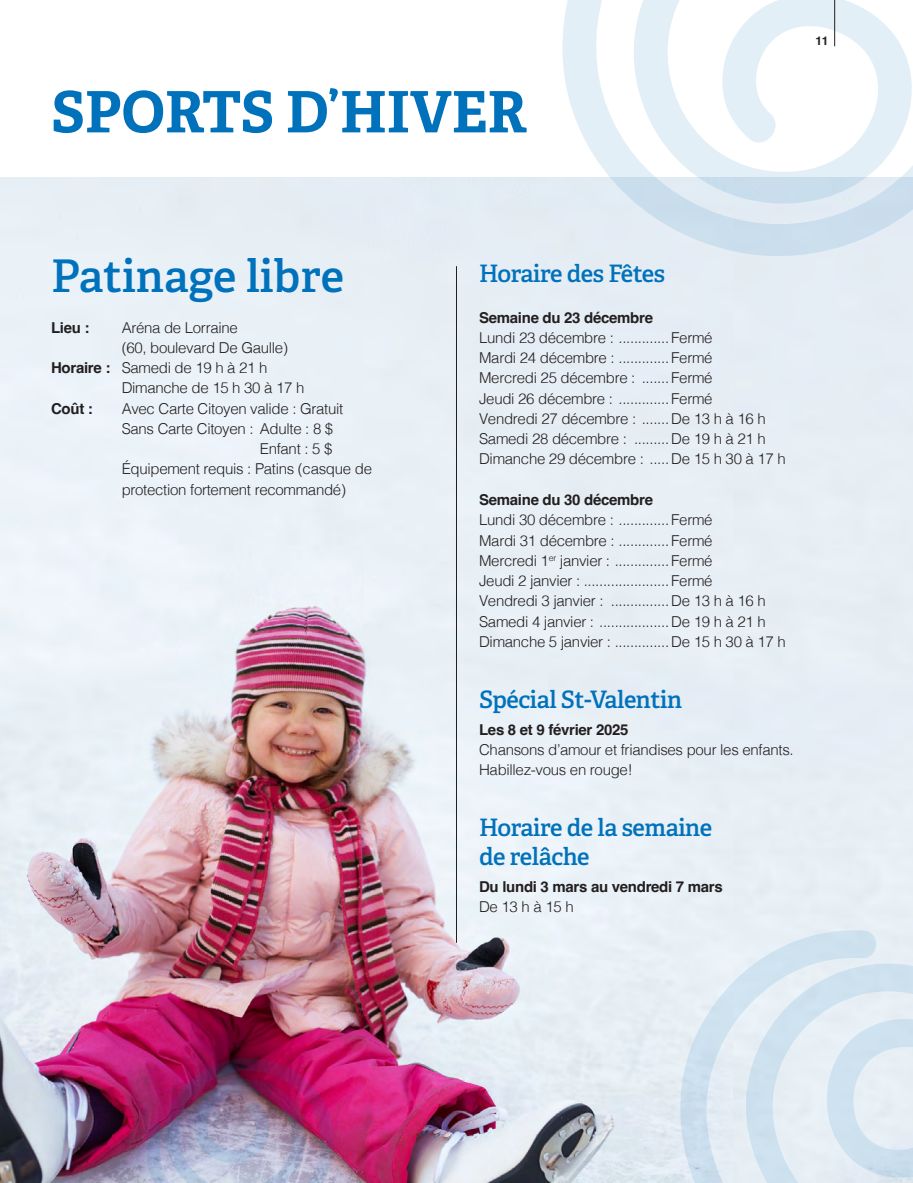
<style>
.page{position:relative;width:913px;height:1183px;background:#fff}
.page>*{position:absolute;margin:0;border:0;box-sizing:border-box;transform-origin:0 0}
.grand_titre_de_page{font:700 57px "Adelle PE";color:#0071bb}
.Sous-titre-print2023{font:600 45px "Adelle";color:#0071bb}
.PAR_-_Texte_courant-10-2020{font:600 24px "Adelle";letter-spacing:-.02em;color:#0071bb}
.PAR_-_Texte_courant-10-2020-2{font:300 15px/20.2px "Helvetica";letter-spacing:-.02em;color:#231f20}
.PAR_-_Texte_courant-10-2020-3{font:700 15px "Helvetica";letter-spacing:-.02em;color:#231f20}
.t1{font:700 12px "Helvetica";color:#231f20}
.s1{font-weight:700}
</style>
<div class="page">
<img style="left:0;top:177px;width:912px;height:1005px">
<svg style="left:559px;top:0;width:353px;height:270px;fill:#e4eff7"></svg>
<svg style="left:664px;top:925px;width:248px;height:257px;background:#dde9f2"></svg>
<img style="left:140px;top:1054px;width:197px;height:128px">
<hr style="left:834px;top:0;width:1px;height:46px;background:#231f20">
<hr style="left:456px;top:266px;width:1px;height:676px;background:#231f20">
<p class="grand_titre_de_page" style="left:51px;top:71px;width:477px">SPORTS D’HIVER</p>
<p class="t1" style="left:815px;top:33px;width:14px">11</p>
<p class="Sous-titre-print2023" style="left:51px;top:248px;width:294px">Patinage libre</p>
<p class="PAR_-_Texte_courant-10-2020-3" style="left:51px;top:318px;width:40px">Lieu :</p>
<p class="PAR_-_Texte_courant-10-2020-2" style="left:122px;top:316px;width:168px">Aréna de Lorraine<br>(60, boulevard De Gaulle)</p>
<p class="PAR_-_Texte_courant-10-2020-2" style="left:51px;top:356px;width:218px"><span class="s1">Horaire :</span> Samedi de 19 h à 21 h</p>
<p class="PAR_-_Texte_courant-10-2020-2" style="left:122px;top:377px;width:184px">Dimanche de 15 h 30 à 17 h</p>
<p class="PAR_-_Texte_courant-10-2020-3" style="left:51px;top:399px;width:43px">Coût :</p>
<p class="PAR_-_Texte_courant-10-2020-2" style="left:122px;top:397px;width:223px">Avec Carte Citoyen valide : Gratuit</p>
<p class="PAR_-_Texte_courant-10-2020-2" style="left:122px;top:417px;width:213px">Sans Carte Citoyen : Adulte : 8 $</p>
<p class="PAR_-_Texte_courant-10-2020-2" style="left:122px;top:437px;width:252px;text-indent:138px">Enfant : 5 $<br>Équipement requis : Patins (casque de protection fortement recommandé)</p>
<p class="PAR_-_Texte_courant-10-2020" style="left:479px;top:258px;width:187px">Horaire des Fêtes</p>
<p class="PAR_-_Texte_courant-10-2020-3" style="left:479px;top:308px;width:175px">Semaine du 23 décembre</p>
<p class="PAR_-_Texte_courant-10-2020-2" style="left:479px;top:326px;width:235px">Lundi 23 décembre : ............. Fermé</p>
<p class="PAR_-_Texte_courant-10-2020-2" style="left:479px;top:346px;width:235px">Mardi 24 décembre : ............. Fermé</p>
<p class="PAR_-_Texte_courant-10-2020-2" style="left:479px;top:367px;width:235px">Mercredi 25 décembre : ....... Fermé</p>
<p class="PAR_-_Texte_courant-10-2020-2" style="left:479px;top:387px;width:235px">Jeudi 26 décembre : ............. Fermé</p>
<p class="PAR_-_Texte_courant-10-2020-2" style="left:479px;top:407px;width:288px">Vendredi 27 décembre : ....... De 13 h à 16 h</p>
<p class="PAR_-_Texte_courant-10-2020-2" style="left:479px;top:427px;width:288px">Samedi 28 décembre : ......... De 19 h à 21 h</p>
<p class="PAR_-_Texte_courant-10-2020-2" style="left:479px;top:448px;width:308px">Dimanche 29 décembre : ..... De 15 h 30 à 17 h</p>
<p class="PAR_-_Texte_courant-10-2020-3" style="left:479px;top:490px;width:175px">Semaine du 30 décembre</p>
<p class="PAR_-_Texte_courant-10-2020-2" style="left:479px;top:508px;width:235px">Lundi 30 décembre : ............. Fermé</p>
<p class="PAR_-_Texte_courant-10-2020-2" style="left:479px;top:529px;width:235px">Mardi 31 décembre : ............. Fermé</p>
<p class="PAR_-_Texte_courant-10-2020-2" style="left:479px;top:549px;width:235px">Mercredi 1<sup>er</sup> janvier : .............. Fermé</p>
<p class="PAR_-_Texte_courant-10-2020-2" style="left:479px;top:569px;width:235px">Jeudi 2 janvier : ...................... Fermé</p>
<p class="PAR_-_Texte_courant-10-2020-2" style="left:479px;top:589px;width:288px">Vendredi 3 janvier : ............... De 13 h à 16 h</p>
<p class="PAR_-_Texte_courant-10-2020-2" style="left:479px;top:610px;width:288px">Samedi 4 janvier : .................. De 19 h à 21 h</p>
<p class="PAR_-_Texte_courant-10-2020-2" style="left:479px;top:630px;width:308px">Dimanche 5 janvier : .............. De 15 h 30 à 17 h</p>
<p class="PAR_-_Texte_courant-10-2020" style="left:479px;top:684px;width:204px">Spécial St-Valentin</p>
<p class="PAR_-_Texte_courant-10-2020-3" style="left:479px;top:720px;width:151px">Les 8 et 9 février 2025</p>
<p class="PAR_-_Texte_courant-10-2020-2" style="left:479px;top:738px;width:316px">Chansons d’amour et friandises pour les enfants.</p>
<p class="PAR_-_Texte_courant-10-2020-2" style="left:479px;top:758px;width:155px">Habillez-vous en rouge!</p>
<p class="PAR_-_Texte_courant-10-2020" style="left:479px;top:812px;width:235px">Horaire de la semaine</p>
<p class="PAR_-_Texte_courant-10-2020" style="left:479px;top:841px;width:112px">de relâche</p>
<p class="PAR_-_Texte_courant-10-2020-3" style="left:479px;top:877px;width:245px">Du lundi 3 mars au vendredi 7 mars</p>
<p class="PAR_-_Texte_courant-10-2020-2" style="left:479px;top:895px;width:96px">De 13 h à 15 h</p>
</div>
